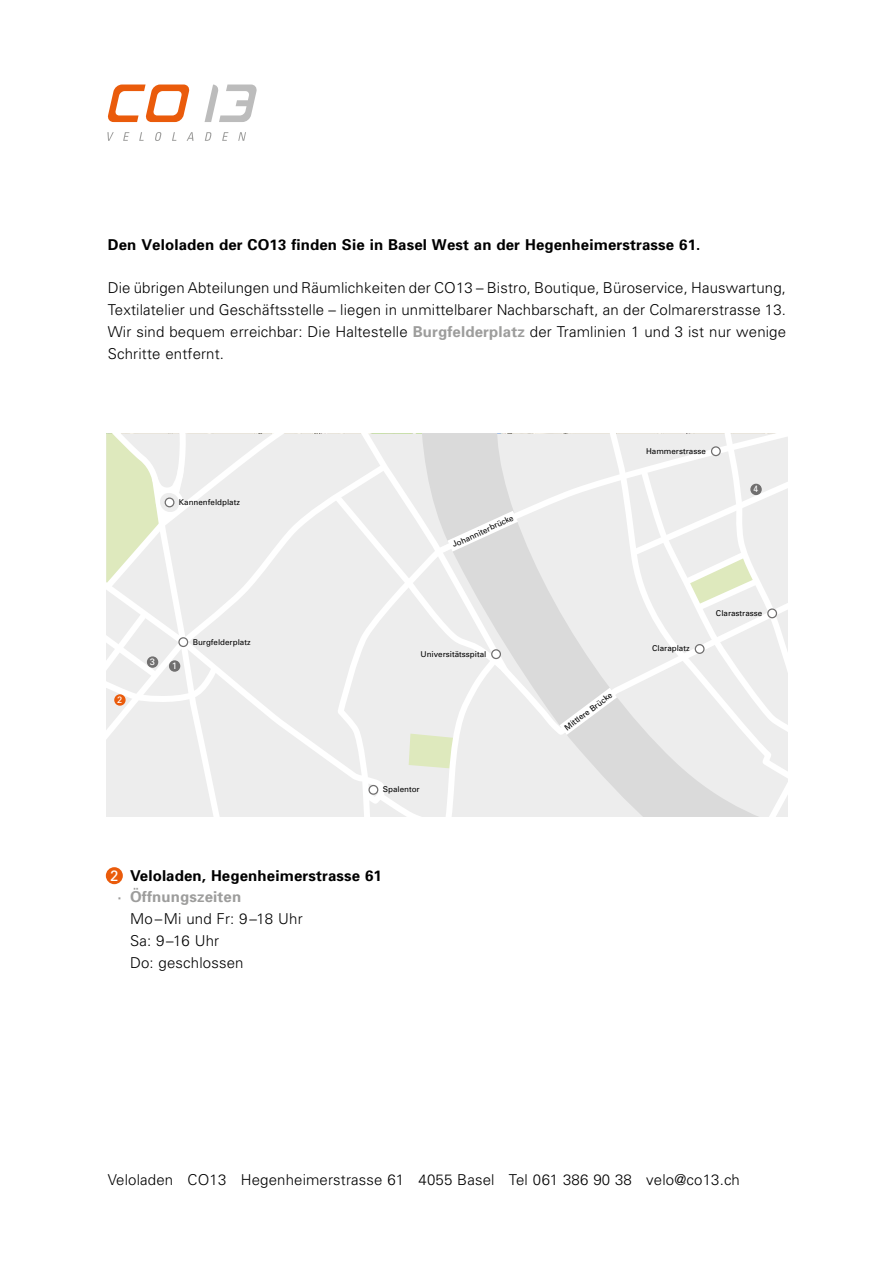
<style>
.page{position:relative;width:893px;height:1263px;background:#fff}
.page>*{position:absolute;margin:0;border:0;box-sizing:border-box;transform-origin:0 0}
.t1{font:300 15px/21.8px "Univers";letter-spacing:.01em;color:#000;text-align:justify}
.t2{font:700 15px "Univers";letter-spacing:.01em;color:#000}
.t3{font:700 15px "Univers";letter-spacing:.01em;color:#9d9d9c}
.t4{font:15px "Univers";color:#fff}
.t5{font:9.3px "Univers";color:#fff}
.t6{font:7.95px "Univers";color:#000}
.s1{font-weight:700;color:#9d9d9c}
</style>
<div class="page">
<svg style="left:107px;top:85px;width:83px;height:37px"></svg>
<svg style="left:205px;top:85px;width:52px;height:37px"></svg>
<svg style="left:107px;top:132px;width:7px;height:9px"></svg>
<svg style="left:123px;top:132px;width:6px;height:9px"></svg>
<svg style="left:139px;top:132px;width:5px;height:9px"></svg>
<svg style="left:155px;top:132px;width:7px;height:9px"></svg>
<svg style="left:172px;top:132px;width:4px;height:9px"></svg>
<svg style="left:187px;top:132px;width:7px;height:9px"></svg>
<svg style="left:205px;top:132px;width:6px;height:9px"></svg>
<svg style="left:222px;top:132px;width:6px;height:9px"></svg>
<svg style="left:238px;top:132px;width:8px;height:9px"></svg>
<svg style="left:531px;top:574px;width:15px;height:242px;background:#e4e4e4"></svg>
<svg style="left:546px;top:434px;width:242px;height:382px;background:#ececeb"></svg>
<div style="left:711px;top:447px;width:9px;height:9px;background:#fff;border-radius:50%"></div>
<div style="left:711px;top:446px;width:10px;height:10px;border:1px solid #706f6f;border-radius:50%"></div>
<div style="left:695px;top:645px;width:9px;height:8px;background:#fff;border-radius:50%"></div>
<div style="left:695px;top:644px;width:10px;height:10px;border:1px solid #706f6f;border-radius:50%"></div>
<div style="left:768px;top:609px;width:8px;height:9px;background:#fff;border-radius:50%"></div>
<div style="left:767px;top:608px;width:10px;height:10px;border:1px solid #706f6f;border-radius:50%"></div>
<svg style="left:106px;top:434px;width:425px;height:382px;background:#ecedeb"></svg>
<div style="left:148px;top:657px;width:10px;height:10px;background:#706f6f;border-radius:50%"></div>
<div style="left:147px;top:656px;width:11px;height:12px;border:1px solid #706f6f;border-radius:50%"></div>
<div style="left:170px;top:661px;width:10px;height:10px;background:#706f6f;border-radius:50%"></div>
<div style="left:169px;top:660px;width:11px;height:12px;border:1px solid #706f6f;border-radius:50%"></div>
<div style="left:115px;top:695px;width:10px;height:10px;background:#ea5b0b;border-radius:50%"></div>
<div style="left:114px;top:694px;width:12px;height:12px;border:1px solid #ea5b0b;border-radius:50%"></div>
<div style="left:751px;top:484px;width:10px;height:10px;background:#706f6f;border-radius:50%"></div>
<div style="left:750px;top:484px;width:12px;height:11px;border:1px solid #706f6f;border-radius:50%"></div>
<div style="left:165px;top:498px;width:9px;height:9px;background:#fff;border-radius:50%"></div>
<div style="left:165px;top:497px;width:9px;height:10px;border:1px solid #706f6f;border-radius:50%"></div>
<div style="left:179px;top:638px;width:9px;height:8px;background:#fff;border-radius:50%"></div>
<div style="left:178px;top:637px;width:10px;height:10px;border:1px solid #706f6f;border-radius:50%"></div>
<div style="left:369px;top:785px;width:9px;height:9px;background:#fff;border-radius:50%"></div>
<div style="left:368px;top:785px;width:10px;height:10px;border:1px solid #706f6f;border-radius:50%"></div>
<div style="left:492px;top:650px;width:8px;height:8px;background:#fff;border-radius:50%"></div>
<div style="left:491px;top:649px;width:10px;height:10px;border:1px solid #706f6f;border-radius:50%"></div>
<div style="left:106px;top:867px;width:17px;height:17px;background:#ea5b0b;border-radius:50%"></div>
<p class="t2" style="left:108px;top:235px;width:594px">Den Veloladen der CO13 finden Sie in Basel West an der Hegenheimerstrasse 61.</p>
<p class="t1" style="left:108px;top:277px;width:680px">Die übrigen Abteilungen und Räumlichkeiten der CO13 – Bistro, Boutique, Büroservice, Hauswartung, Textilatelier und Geschäftsstelle – liegen in unmittelbarer Nachbarschaft, an der Colmarerstrasse 13.<br>Wir sind bequem erreichbar: Die Haltestelle <span class="s1">Burgfelderplatz</span> der Tramlinien 1 und 3 ist nur wenige Schritte entfernt.</p>
<p class="t6" style="left:179px;top:497px;width:63px">Kannenfeldplatz</p>
<p class="t5" style="left:117px;top:694px;width:7px">2</p>
<p class="t5" style="left:150px;top:656px;width:7px">3</p>
<p class="t5" style="left:172px;top:660px;width:7px">1</p>
<p class="t6" style="left:193px;top:637px;width:59px">Burgfelderplatz</p>
<p class="t6" style="left:451px;top:541px;width:68px;rotate:-25deg">Johanniterbrücke</p>
<p class="t6" style="left:420px;top:649px;width:67px">Universitätsspital</p>
<p class="t6" style="left:383px;top:784px;width:38px">Spalentor</p>
<p class="t2" style="left:130px;top:866px;width:253px">Veloladen, Hegenheimerstrasse 61</p>
<p class="t3" style="left:117px;top:887px;width:125px">· Öffnungszeiten</p>
<p class="t1" style="left:130px;top:907px;width:174px;text-align:left">Mo–Mi und Fr: 9–18 Uhr<br>Sa: 9–16 Uhr<br>Do: geschlossen</p>
<p class="t4" style="left:110px;top:866px;width:10px">2</p>
<p class="t6" style="left:646px;top:446px;width:61px">Hammerstrasse</p>
<p class="t5" style="left:753px;top:483px;width:7px">4</p>
<p class="t6" style="left:562px;top:725px;width:59px;rotate:-37deg">Mittlere Brücke</p>
<p class="t6" style="left:652px;top:644px;width:39px">Claraplatz</p>
<p class="t6" style="left:716px;top:608px;width:48px">Clarastrasse</p>
<p class="t1" style="left:108px;top:1168px;width:634px">Veloladen CO13 Hegenheimerstrasse 61 4055 Basel Tel 061 386 90 38 velo@co13.ch</p>
</div>
